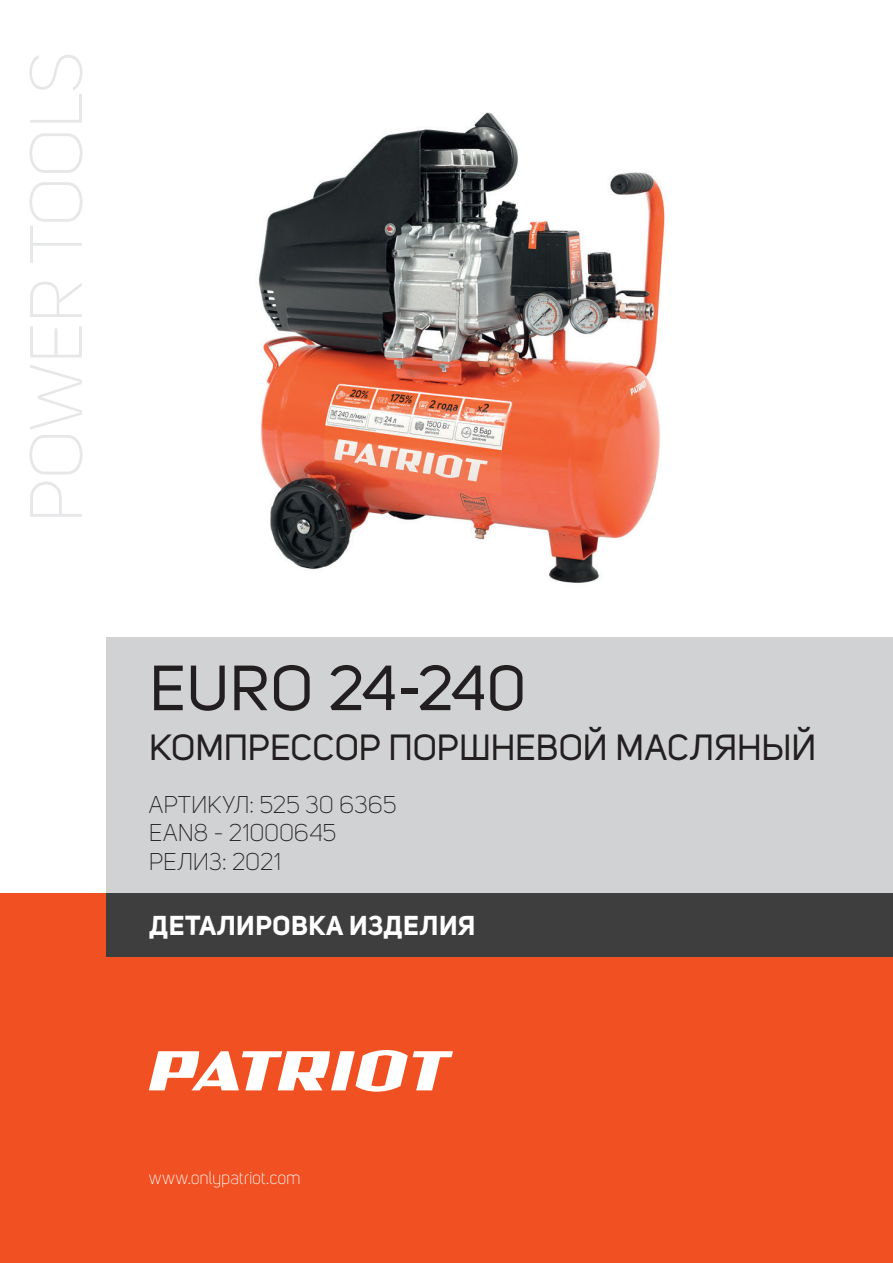
<style>
.page{position:relative;width:893px;height:1263px;background:#fff}
.page>*{position:absolute;margin:0;border:0;box-sizing:border-box;transform-origin:0 0}
.t1{font:300 73.05px "Uni Sans";letter-spacing:-.01em;color:#e6e7e9}
.t2{font:63px "Uni Sans";letter-spacing:.01em;color:#231f20}
.t3{font:36px "Uni Sans";letter-spacing:-.005em;color:#231f20}
.t4{font:700 27px "Uni Sans";letter-spacing:.02em;color:#fff}
.t5{font:300 24px/28.8px "Uni Sans";letter-spacing:-.005em;color:#231f20}
.t6{font:300 18px "Uni Sans";letter-spacing:-.015em;color:#fff}
</style>
<div class="page">
<img style="left:172px;top:112px;width:612px;height:526px">
<div style="left:0;top:893px;width:893px;height:370px;background:#f15122"></div>
<div style="left:106px;top:893px;width:787px;height:64px;background:#3e3e3f"></div>
<div style="left:106px;top:638px;width:787px;height:255px;background:#d1d2d4"></div>
<svg style="left:149px;top:1050px;width:304px;height:42px"></svg>
<h1 class="t1" style="left:15px;top:523px;width:473px;rotate:-90deg">POWER TOOLS</h1>
<h2 class="t2" style="left:149px;top:652px;width:378px">EURO 24-240</h2>
<h3 class="t3" style="left:149px;top:726px;width:668px">КОМПРЕССОР ПОРШНЕВОЙ МАСЛЯНЫЙ</h3>
<p class="t5" style="left:149px;top:790px;width:249px">АРТИКУЛ: 525 30 6365<br>EAN8 - 21000645<br>РЕЛИЗ: 2021</p>
<p class="t4" style="left:149px;top:909px;width:328px">ДЕТАЛИРОВКА ИЗДЕЛИЯ</p>
<p class="t6" style="left:149px;top:1167px;width:154px">www.onlypatriot.com</p>
</div>
